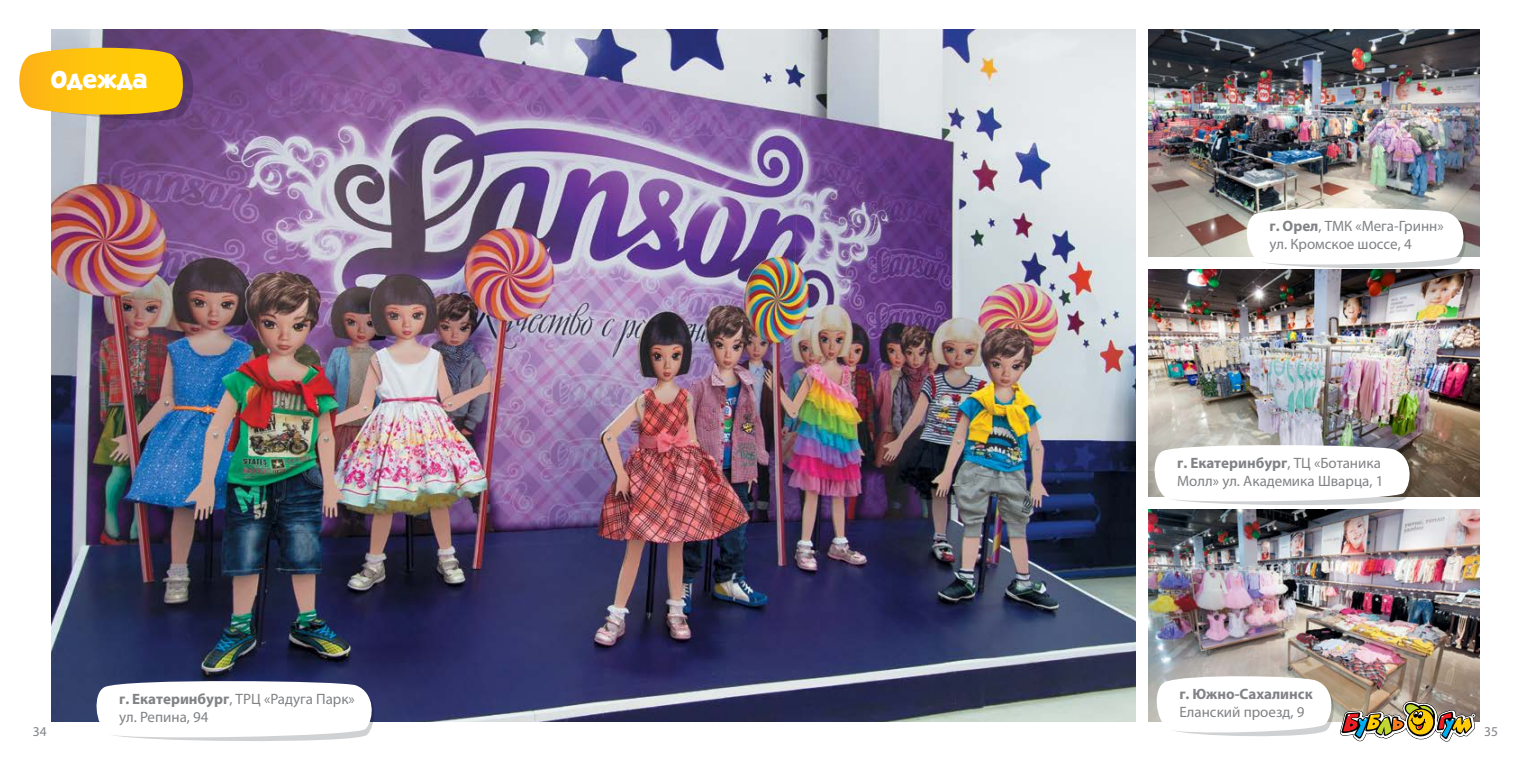
<style>
.page{position:relative;width:1531px;height:766px;background:#fff}
.page>*{position:absolute;margin:0;border:0;box-sizing:border-box;transform-origin:0 0}
.t1{font:22.5px "QK Star Cyrillic";color:#fff}
.t2{font:15px/18px "Myriad Pro";color:#808285}
.t3{font:700 15px "Myriad Pro";color:#808285}
.t4{font:13.5px "Myriad Pro";color:#808285}
.s1{font-weight:700}
</style>
<div class="page">
<img style="left:51px;top:30px;width:1084px;height:691px">
<img style="left:1148px;top:30px;width:332px;height:227px">
<img style="left:1148px;top:269px;width:332px;height:227px">
<img style="left:1148px;top:509px;width:332px;height:212px">
<svg style="left:92px;top:678px;width:286px;height:63px"></svg>
<svg style="left:1150px;top:442px;width:266px;height:63px"></svg>
<svg style="left:1242px;top:205px;width:228px;height:65px"></svg>
<svg style="left:1152px;top:673px;width:324px;height:68px"></svg>
<svg style="left:19px;top:48px;width:179px;height:74px;background:#e1b031"></svg>
<h1 class="t1" style="left:51px;top:63px;width:98px">Одежда</h1>
<p class="t2" style="left:1269px;top:217px;width:176px"><span class="s1">г. Орел</span>, ТМК «Мега-Гринн» ул. Кромское шоссе, 4</p>
<p class="t2" style="left:1177px;top:454px;width:208px"><span class="s1">г. Екатеринбург</span>, ТЦ «Ботаника<br>Молл» ул. Академика Шварца, 1</p>
<p class="t3" style="left:1179px;top:684px;width:135px">г. Южно-Сахалинск</p>
<p class="t2" style="left:1179px;top:703px;width:127px">Еланский проезд, 9</p>
<p class="t2" style="left:119px;top:689px;width:237px"><span class="s1">г. Екатеринбург</span>, ТРЦ «Радуга Парк» ул. Репина, 94</p>
<p class="t4" style="left:33px;top:723px;width:15px">34</p>
<p class="t4" style="left:1484px;top:723px;width:15px">35</p>
</div>
